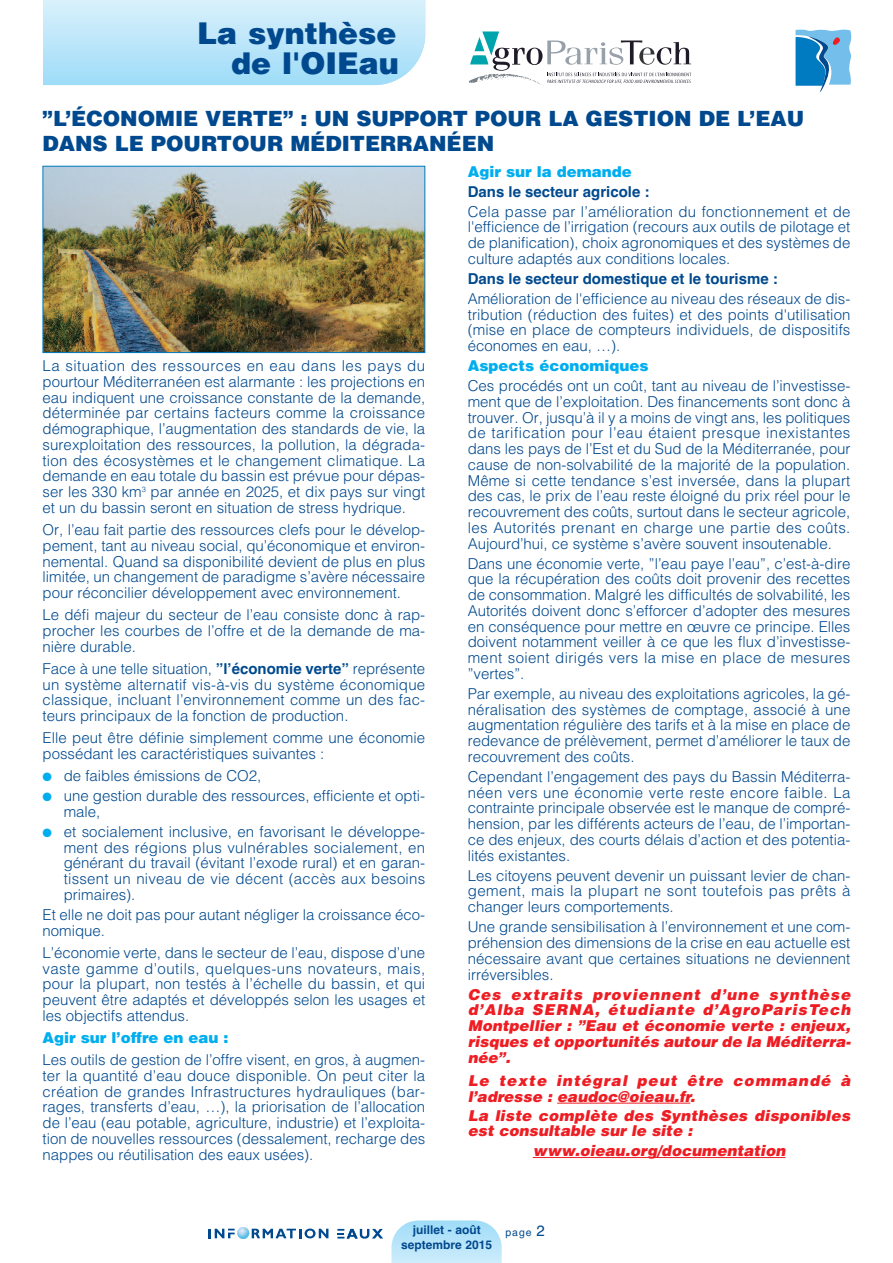
<style>
.page{position:relative;width:893px;height:1263px;background:#fff}
.page>*{position:absolute;margin:0;border:0;box-sizing:border-box;transform-origin:0 0}
.t1{font:900 30px/30px "Helvetica";color:#01498e;text-align:right}
.t2{font:900 21px/25.2px "Helvetica";color:#01498e}
.t3{font:300 15px/15.8px "Helvetica";color:#01498e;text-align:justify}
.t4{font:italic 900 15px/15.8px "Helvetica";letter-spacing:.005em;color:#ee1d23;text-align:justify}
.t5{font:700 15px "Helvetica";color:#01498e}
.t6{font:italic 900 15px/15.3px "Helvetica";letter-spacing:.07em;color:#ee1d23}
.t7{font:900 15px "Helvetica";color:#00aeef}
.t8{font:700 12px/14.4px "Helvetica";color:#01498e;text-align:center}
.t9{font:10.5px "Helvetica";color:#01498e}
.s1{font-weight:700}
.s2{color:#00aeef}
.s3{font-size:15px}
</style>
<div class="page">
<svg style="left:337px;top:1229px;width:46px;height:10px"></svg>
<svg style="left:209px;top:1227px;width:119px;height:12px"></svg>
<svg style="left:391px;top:1220px;width:111px;height:43px;background:#bde6f9"></svg>
<svg style="left:43px;top:0;width:382px;height:85px;background:#bde6f9"></svg>
<svg style="left:795px;top:30px;width:57px;height:63px"></svg>
<svg style="left:468px;top:31px;width:223px;height:54px"></svg>
<hr style="left:557px;top:1103px;width:133px;height:1px;background:#ee1d23">
<hr style="left:533px;top:1157px;width:252px;height:1px;background:#ee1d23">
<img style="left:45px;top:168px;width:378px;height:183px">
<div style="left:43px;top:166px;width:382px;height:187px;border:1px solid #007ac0"></div>
<h1 class="t1" style="left:197px;top:19px;width:203px">La synthèse de l'OIEau</h1>
<h2 class="t2" style="left:43px;top:106px;width:763px">”L’ÉCONOMIE VERTE” : UN SUPPORT POUR LA GESTION DE L’EAU<br>DANS LE POURTOUR MÉDITERRANÉEN</h2>
<p class="t3" style="left:43px;top:357px;width:384px">La situation des ressources en eau dans les pays du pourtour Méditerranéen est alarmante : les projections en eau indiquent une croissance constante de la demande, déterminée par certains facteurs comme la croissance démographique, l’augmentation des standards de vie, la surexploitation des ressources, la pollution, la dégrada&shy;tion des écosystèmes et le changement climatique. La demande en eau totale du bassin est prévue pour dépas&shy;ser les 330 km<sup>3</sup> par année en 2025, et dix pays sur vingt et un du bassin seront en situation de stress hydrique.</p>
<p class="t3" style="left:43px;top:521px;width:384px">Or, l’eau fait partie des ressources clefs pour le dévelop&shy;pement, tant au niveau social, qu’économique et environ&shy;nemental. Quand sa disponibilité devient de plus en plus limitée, un changement de paradigme s’avère nécessaire pour réconcilier développement avec environnement.</p>
<p class="t3" style="left:43px;top:606px;width:384px">Le défi majeur du secteur de l’eau consiste donc à rap&shy;procher les courbes de l’offre et de la demande de ma&shy;nière durable.</p>
<p class="t3" style="left:43px;top:660px;width:384px">Face à une telle situation, <span class="s1">”l’économie verte”</span> représente un système alternatif vis-à-vis du système économique classique, incluant l’environnement comme un des fac&shy;teurs principaux de la fonction de production.</p>
<p class="t3" style="left:43px;top:729px;width:384px">Elle peut être définie simplement comme une économie possédant les caractéristiques suivantes :</p>
<p class="t3" style="left:43px;top:767px;width:220px"><span class="s2">●</span> de faibles émissions de CO2,</p>
<p class="t3" style="left:64px;top:787px;width:363px;text-indent:-21px"><span class="s2">●</span> une gestion durable des ressources, efficiente et opti&shy;male,</p>
<p class="t3" style="left:64px;top:823px;width:363px;text-indent:-21px"><span class="s2">●</span> et socialement inclusive, en favorisant le développe&shy;ment des régions plus vulnérables socialement, en générant du travail (évitant l’exode rural) et en garan&shy;tissent un niveau de vie décent (accès aux besoins primaires).</p>
<p class="t3" style="left:43px;top:906px;width:384px">Et elle ne doit pas pour autant négliger la croissance éco&shy;nomique.</p>
<p class="t3" style="left:43px;top:943px;width:384px">L’économie verte, dans le secteur de l’eau, dispose d’une vaste gamme d’outils, quelques-uns novateurs, mais, pour la plupart, non testés à l’échelle du bassin, et qui peuvent être adaptés et développés selon les usages et les objectifs attendus.</p>
<p class="t7" style="left:43px;top:1029px;width:187px">Agir sur l’offre en eau :</p>
<p class="t3" style="left:42px;top:1051px;width:384px">Les outils de gestion de l’offre visent, en gros, à augmen&shy;ter la quantité d’eau douce disponible. On peut citer la création de grandes Infrastructures hydrauliques (bar&shy;rages, transferts d’eau, …), la priorisation de l’allocation de l’eau (eau potable, agriculture, industrie) et l’exploita&shy;tion de nouvelles ressources (dessalement, recharge des nappes ou réutilisation des eaux usées).</p>
<p class="t7" style="left:468px;top:163px;width:166px">Agir sur la demande</p>
<p class="t5" style="left:468px;top:183px;width:183px">Dans le secteur agricole :</p>
<p class="t3" style="left:468px;top:202px;width:384px">Cela passe par l’amélioration du fonctionnement et de l'efficience de l’irrigation (recours aux outils de pilotage et de planification), choix agronomiques et des systèmes de culture adaptés aux conditions locales.</p>
<p class="t5" style="left:468px;top:270px;width:312px">Dans le secteur domestique et le tourisme :</p>
<p class="t3" style="left:468px;top:290px;width:384px">Amélioration de l'efficience au niveau des réseaux de dis&shy;tribution (réduction des fuites) et des points d'utilisation (mise en place de compteurs individuels, de dispositifs économes en eau, …).</p>
<p class="t7" style="left:468px;top:357px;width:182px">Aspects économiques</p>
<p class="t3" style="left:468px;top:377px;width:384px">Ces procédés ont un coût, tant au niveau de l’investisse&shy;ment que de l’exploitation. Des financements sont donc à trouver. Or, jusqu’à il y a moins de vingt ans, les politiques de tarification pour l’eau étaient presque inexistantes dans les pays de l’Est et du Sud de la Méditerranée, pour cause de non-solvabilité de la majorité de la population.<br>Même si cette tendance s’est inversée, dans la plupart des cas, le prix de l’eau reste éloigné du prix réel pour le recouvrement des coûts, surtout dans le secteur agricole, les Autorités prenant en charge une partie des coûts.<br>Aujourd’hui, ce système s’avère souvent insoutenable.</p>
<p class="t3" style="left:468px;top:554px;width:384px">Dans une économie verte, ”l’eau paye l’eau”, c’est-à-dire que la récupération des coûts doit provenir des recettes de consommation. Malgré les difficultés de solvabilité, les Autorités doivent donc s’efforcer d’adopter des mesures en conséquence pour mettre en œuvre ce principe. Elles doivent notamment veiller à ce que les flux d’investisse&shy;ment soient dirigés vers la mise en place de mesures ”vertes”.</p>
<p class="t3" style="left:468px;top:685px;width:384px">Par exemple, au niveau des exploitations agricoles, la gé&shy;néralisation des systèmes de comptage, associé à une augmentation régulière des tarifs et à la mise en place de redevance de prélèvement, permet d’améliorer le taux de recouvrement des coûts.</p>
<p class="t3" style="left:468px;top:768px;width:384px">Cependant l’engagement des pays du Bassin Méditerra&shy;néen vers une économie verte reste encore faible. La contrainte principale observée est le manque de compré&shy;hension, par les différents acteurs de l’eau, de l’importan&shy;ce des enjeux, des courts délais d’action et des potentia&shy;lités existantes.</p>
<p class="t3" style="left:468px;top:866px;width:384px">Les citoyens peuvent devenir un puissant levier de chan&shy;gement, mais la plupart ne sont toutefois pas prêts à changer leurs comportements.</p>
<p class="t3" style="left:468px;top:918px;width:384px">Une grande sensibilisation à l’environnement et une com&shy;préhension des dimensions de la crise en eau actuelle est nécessaire avant que certaines situations ne deviennent irréversibles.</p>
<p class="t4" style="left:468px;top:986px;width:385px">Ces extraits proviennent d’une synthèse d’Alba SERNA, étudiante d’AgroParisTech Montpellier : ”Eau et économie verte : enjeux, risques et opportunités autour de la Méditerra&shy;née”.</p>
<p class="t6" style="left:468px;top:1073px;width:384px">Le texte intégral peut être commandé à l’adresse : eaudoc@oieau.fr.</p>
<p class="t4" style="left:468px;top:1108px;width:384px;line-height:15.3px">La liste complète des Synthèses disponibles est consultable sur le site :</p>
<p class="t4" style="left:533px;top:1143px;width:254px">www.oieau.org/documentation</p>
<p class="t8" style="left:401px;top:1223px;width:93px">juillet - août septembre 2015</p>
<p class="t9" style="left:506px;top:1226px;width:41px">page <span class="s3">2</span></p>
</div>
